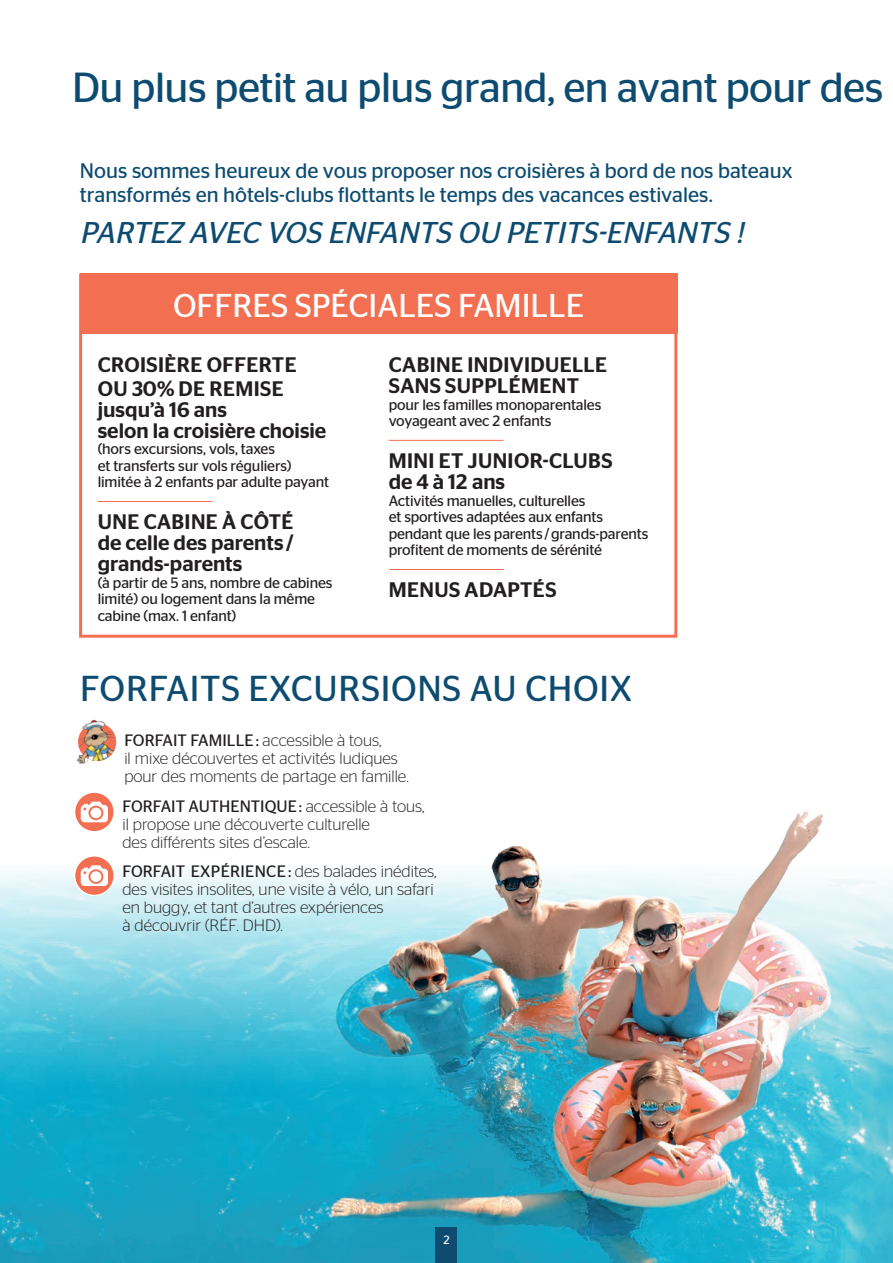
<style>
.page{position:relative;width:893px;height:1263px;background:#fff}
.page>*{position:absolute;margin:0;border:0;box-sizing:border-box;transform-origin:0 0}
.t1{font:42px "Stag Sans";letter-spacing:-.015em;color:#0d4c70}
.t2{font:36px "Stag Sans";letter-spacing:.02em;color:#0d4c70}
.t3{font:33px "Stag Sans";color:#fff}
.t4{font:italic 30px "Stag Sans";color:#0d4c70}
.t5{font:500 21px/21px "Stag Sans";letter-spacing:.02em;color:#231f20}
.t6{font:21px/24px "Stag Sans";color:#0d4c70}
.t7{font:500 21px/21px "Stag Sans";color:#231f20}
.t8{font:300 16.5px/18px "Stag Sans";color:#231f20}
.t9{font:15px/16.5px "Stag Sans";letter-spacing:-.01em;color:#231f20}
.t10{font:12px "Stag Sans";color:#fff}
.s1{font-weight:400}
</style>
<div class="page">
<img style="left:242px;top:871px;width:334px;height:392px">
<img style="left:0;top:760px;width:242px;height:503px">
<img style="left:333px;top:846px;width:243px;height:246px">
<img style="left:576px;top:414px;width:317px;height:849px">
<div style="left:79px;top:274px;width:598px;height:364px;border:3px solid #f36f51"></div>
<div style="left:80px;top:274px;width:597px;height:60px;background:#f36f51"></div>
<hr style="left:98px;top:501px;width:115px;height:1px;background:#f36f51">
<hr style="left:389px;top:440px;width:114px;height:1px;background:#f36f51">
<svg style="left:77px;top:722px;width:40px;height:40px"></svg>
<div style="left:77px;top:721px;width:41px;height:41px;border:1px solid #fff;border-radius:50%"></div>
<svg style="left:74px;top:754px;width:13px;height:12px"></svg>
<img style="left:78px;top:718px;width:38px;height:43px;border-radius:19px">
<svg style="left:75px;top:792px;width:39px;height:40px"></svg>
<div style="left:74px;top:791px;width:41px;height:41px;border:1px solid #fff;border-radius:50%"></div>
<svg style="left:81px;top:802px;width:27px;height:20px"></svg>
<div style="left:75px;top:856px;width:39px;height:39px;background:#f36f51;border-radius:50%"></div>
<div style="left:74px;top:855px;width:41px;height:41px;border:1px solid #fff;border-radius:50%"></div>
<svg style="left:81px;top:865px;width:27px;height:21px"></svg>
<hr style="left:389px;top:569px;width:115px;height:1px;background:#f36f51">
<div style="left:436px;top:1227px;width:21px;height:36px;background:#0d4c70"></div>
<h1 class="t1" style="left:72px;top:63px;width:813px">Du plus petit au plus grand, en avant pour des</h1>
<h3 class="t6" style="left:80px;top:159px;width:714px">Nous sommes heureux de vous proposer nos croisières à bord de nos bateaux transformés en hôtels-clubs flottants le temps des vacances estivales.</h3>
<h3 class="t4" style="left:80px;top:216px;width:672px">PARTEZ AVEC VOS ENFANTS OU PETITS-ENFANTS !</h3>
<h3 class="t3" style="left:173px;top:287px;width:413px">OFFRES SPÉCIALES FAMILLE</h3>
<h3 class="t5" style="left:98px;top:353px;width:200px;line-height:23.7px">CROISIÈRE OFFERTE<br>OU 30% DE REMISE</h3>
<h3 class="t7" style="left:98px;top:399px;width:230px">jusqu’à 16 ans<br>selon la croisière choisie</h3>
<p class="t9" style="left:98px;top:441px;width:233px">(hors excursions, vols, taxes<br>et transferts sur vols réguliers) limitée à 2 enfants par adulte payant</p>
<h3 class="t5" style="left:98px;top:511px;width:197px;text-align:justify">UNE CABINE À CÔTÉ de celle des parents / grands-parents</h3>
<p class="t9" style="left:98px;top:574px;width:236px">(à partir de 5 ans, nombre de cabines limité) ou logement dans la même cabine (max. 1 enfant)</p>
<h3 class="t5" style="left:389px;top:354px;width:220px">CABINE INDIVIDUELLE<br>SANS SUPPLÉMENT</h3>
<p class="t9" style="left:389px;top:396px;width:214px">pour les familles monoparentales voyageant avec 2 enfants</p>
<h3 class="t5" style="left:389px;top:450px;width:226px">MINI ET JUNIOR-CLUBS de 4 à 12 ans</h3>
<p class="t9" style="left:389px;top:492px;width:261px">Activités manuelles, culturelles<br>et sportives adaptées aux enfants pendant que les parents/grands-parents profitent de moments de sérénité</p>
<h3 class="t5" style="left:389px;top:579px;width:169px">MENUS ADAPTÉS</h3>
<h2 class="t2" style="left:80px;top:668px;width:553px">FORFAITS EXCURSIONS AU CHOIX</h2>
<p class="t8" style="left:124px;top:731px;width:286px"><span class="s1">FORFAIT FAMILLE:</span> accessible à tous,<br>il mixe découvertes et activités ludiques pour des moments de partage en famille.</p>
<p class="t8" style="left:122px;top:797px;width:304px"><span class="s1">FORFAIT AUTHENTIQUE:</span> accessible à tous, il propose une découverte culturelle<br>des différents sites d’escale.</p>
<p class="t8" style="left:122px;top:862px;width:316px"><span class="s1">FORFAIT EXPÉRIENCE:</span> des balades inédites, des visites insolites, une visite à vélo, un safari en buggy, et tant d’autres expériences<br>à découvrir (RÉF. DHD).</p>
<p class="t10" style="left:443px;top:1233px;width:8px">2</p>
</div>
